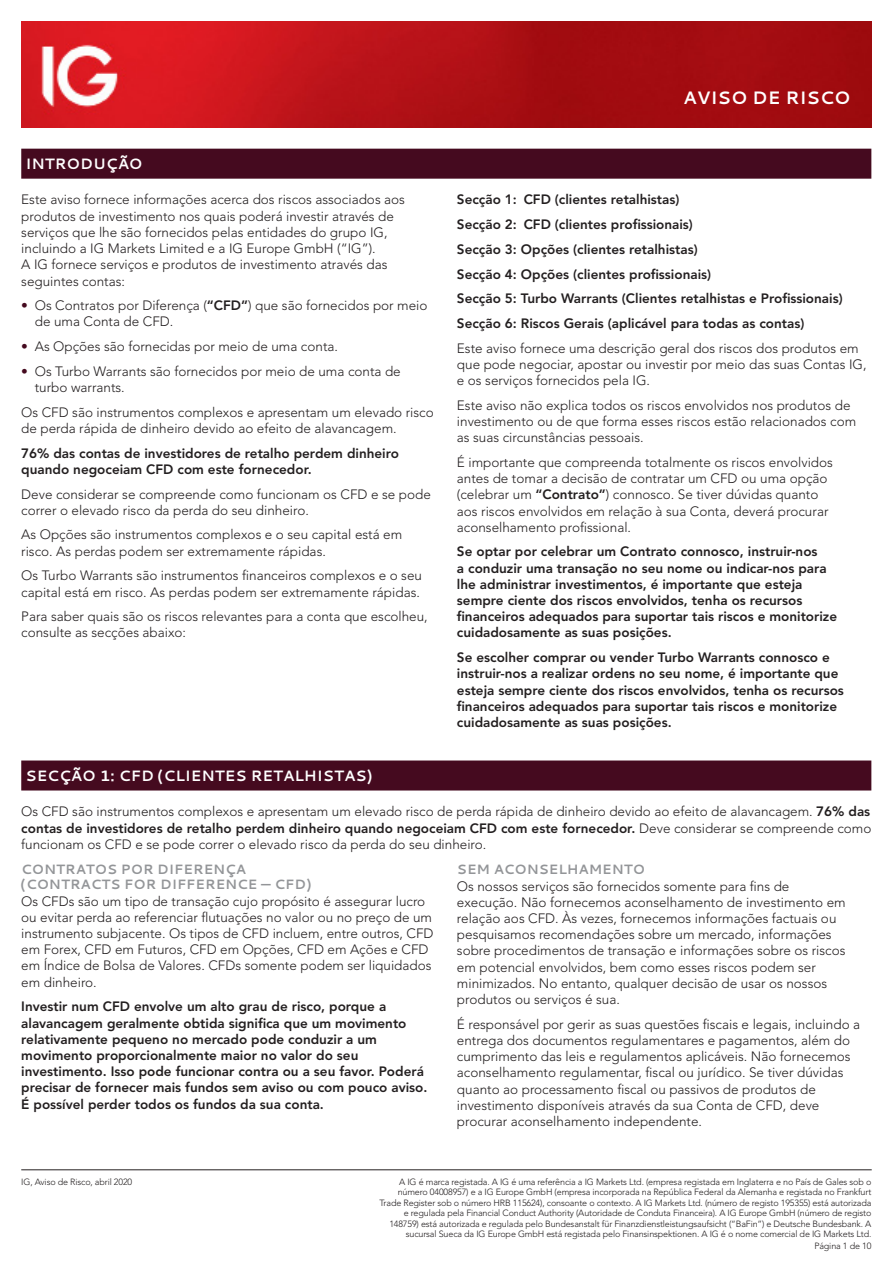
<style>
.page{position:relative;width:893px;height:1263px;background:#fff}
.page>*{position:absolute;margin:0;border:0;box-sizing:border-box;transform-origin:0 0}
.t1{font:700 18px "Cantarell";color:#fff}
.section_title__1_lin{font:700 15px "Cantarell";color:#fff}
.body_copy_span{font:300 13.5px/16.2px "Avenir LT Std";color:#231f20}
.body_copy_span-2{font:800 13.5px/16.2px "Avenir LT Std";color:#231f20}
.body_copy{font:300 13.5px/16.2px "Avenir LT Std";color:#231f20;text-align:justify}
.sub_title__level_2{font:700 13.5px/15px "Cantarell";color:#939598}
.t2{font:300 9px/10.5px "Avenir LT Std";letter-spacing:-.015em;color:#231f20;text-align:right}
.s1{color:#450a1f}
.s2{font-weight:800}
</style>
<div class="page">
<img style="left:21px;top:21px;width:851px;height:107px">
<hr style="left:21px;top:1169px;width:851px;height:1px;background:#231f20">
<div style="left:21px;top:149px;width:850px;height:30px;background:#450a1f"></div>
<div style="left:21px;top:760px;width:850px;height:30px;background:#450a1f"></div>
<p class="section_title__1_lin" style="left:26px;top:153px;width:119px">INTRODUÇÃO</p>
<p class="body_copy_span" style="left:21px;top:192px;width:385px">Este aviso fornece informações acerca dos riscos associados aos produtos de investimento nos quais poderá investir através de serviços que lhe são fornecidos pelas entidades do grupo IG, incluindo a IG Markets Limited e a IG Europe GmbH (“IG”).<br>A IG fornece serviços e produtos de investimento através das seguintes contas:</p>
<p class="body_copy_span" style="left:35px;top:297px;width:394px;text-indent:-14px"><span class="s1">•</span> Os Contratos por Diferença (<span class="s2">“CFD”</span>) que são fornecidos por meio de uma Conta de CFD.</p>
<p class="body_copy_span" style="left:21px;top:338px;width:318px"><span class="s1">•</span> As Opções são fornecidas por meio de uma conta.</p>
<p class="body_copy_span" style="left:35px;top:363px;width:368px;text-indent:-14px"><span class="s1">•</span> Os Turbo Warrants são fornecidos por meio de uma conta de turbo warrants.</p>
<p class="body_copy_span" style="left:21px;top:404px;width:414px">Os CFD são instrumentos complexos e apresentam um elevado risco de perda rápida de dinheiro devido ao efeito de alavancagem.</p>
<p class="body_copy_span-2" style="left:21px;top:445px;width:379px">76% das contas de investidores de retalho perdem dinheiro quando negoceiam CFD com este fornecedor.</p>
<p class="body_copy_span" style="left:21px;top:486px;width:411px">Deve considerar se compreende como funcionam os CFD e se pode correr o elevado risco da perda do seu dinheiro.</p>
<p class="body_copy_span" style="left:21px;top:527px;width:382px">As Opções são instrumentos complexos e o seu capital está em risco. As perdas podem ser extremamente rápidas.</p>
<p class="body_copy_span" style="left:21px;top:568px;width:402px">Os Turbo Warrants são instrumentos financeiros complexos e o seu capital está em risco. As perdas podem ser extremamente rápidas.</p>
<p class="body_copy_span" style="left:21px;top:609px;width:408px">Para saber quais são os riscos relevantes para a conta que escolheu, consulte as secções abaixo:</p>
<h1 class="t1" style="left:683px;top:85px;width:169px">AVISO DE RISCO</h1>
<p class="body_copy_span-2" style="left:457px;top:192px;width:224px">Secção 1: CFD (clientes retalhistas)</p>
<p class="body_copy_span-2" style="left:457px;top:216px;width:237px">Secção 2: CFD (clientes profissionais)</p>
<p class="body_copy_span-2" style="left:457px;top:241px;width:242px">Secção 3: Opções (clientes retalhistas)</p>
<p class="body_copy_span-2" style="left:457px;top:266px;width:256px">Secção 4: Opções (clientes profissionais)</p>
<p class="body_copy_span-2" style="left:457px;top:291px;width:387px">Secção 5: Turbo Warrants (Clientes retalhistas e Profissionais)</p>
<p class="body_copy_span-2" style="left:457px;top:315px;width:349px">Secção 6: Riscos Gerais (aplicável para todas as contas)</p>
<p class="body_copy_span" style="left:457px;top:340px;width:411px">Este aviso fornece uma descrição geral dos riscos dos produtos em que pode negociar, apostar ou investir por meio das suas Contas IG, e os serviços fornecidos pela IG.</p>
<p class="body_copy_span" style="left:457px;top:397px;width:401px">Este aviso não explica todos os riscos envolvidos nos produtos de investimento ou de que forma esses riscos estão relacionados com as suas circunstâncias pessoais.</p>
<p class="body_copy_span" style="left:457px;top:454px;width:377px">É importante que compreenda totalmente os riscos envolvidos antes de tomar a decisão de contratar um CFD ou uma opção (celebrar um <span class="s2">“Contrato”</span>) connosco. Se tiver dúvidas quanto aos riscos envolvidos em relação à sua Conta, deverá procurar aconselhamento profissional.</p>
<p class="body_copy_span-2" style="left:457px;top:544px;width:382px">Se optar por celebrar um Contrato connosco, instruir-nos<br>a conduzir uma transação no seu nome ou indicar-nos para lhe administrar investimentos, é importante que esteja sempre ciente dos riscos envolvidos, tenha os recursos financeiros adequados para suportar tais riscos e monitorize cuidadosamente as suas posições.</p>
<p class="body_copy_span-2" style="left:457px;top:649px;width:388px">Se escolher comprar ou vender Turbo Warrants connosco e instruir-nos a realizar ordens no seu nome, é importante que esteja sempre ciente dos riscos envolvidos, tenha os recursos financeiros adequados para suportar tais riscos e monitorize cuidadosamente as suas posições.</p>
<p class="section_title__1_lin" style="left:26px;top:765px;width:348px">SECÇÃO 1: CFD (CLIENTES RETALHISTAS)</p>
<p class="body_copy" style="left:21px;top:804px;width:852px">Os CFD são instrumentos complexos e apresentam um elevado risco de perda rápida de dinheiro devido ao efeito de alavancagem. <span class="s2">76% das contas de investidores de retalho perdem dinheiro quando negoceiam CFD com este fornecedor.</span> Deve considerar se compreende como funcionam os CFD e se pode correr o elevado risco da perda do seu dinheiro.</p>
<p class="sub_title__level_2" style="left:21px;top:862px;width:291px">CONTRATOS POR DIFERENÇA (CONTRACTS FOR DIFFERENCE — CFD)</p>
<p class="body_copy_span" style="left:21px;top:893px;width:414px">Os CFDs são um tipo de transação cujo propósito é assegurar lucro ou evitar perda ao referenciar flutuações no valor ou no preço de um instrumento subjacente. Os tipos de CFD incluem, entre outros, CFD em Forex, CFD em Futuros, CFD em Opções, CFD em Ações e CFD em Índice de Bolsa de Valores. CFDs somente podem ser liquidados em dinheiro.</p>
<p class="body_copy_span-2" style="left:21px;top:998px;width:408px">Investir num CFD envolve um alto grau de risco, porque a alavancagem geralmente obtida significa que um movimento relativamente pequeno no mercado pode conduzir a um movimento proporcionalmente maior no valor do seu investimento. Isso pode funcionar contra ou a seu favor. Poderá precisar de fornecer mais fundos sem aviso ou com pouco aviso.<br>É possível perder todos os fundos da sua conta.</p>
<p class="sub_title__level_2" style="left:457px;top:862px;width:190px">SEM ACONSELHAMENTO</p>
<p class="body_copy_span" style="left:457px;top:878px;width:390px">Os nossos serviços são fornecidos somente para fins de execução. Não fornecemos aconselhamento de investimento em relação aos CFD. Às vezes, fornecemos informações factuais ou pesquisamos recomendações sobre um mercado, informações sobre procedimentos de transação e informações sobre os riscos em potencial envolvidos, bem como esses riscos podem ser minimizados. No entanto, qualquer decisão de usar os nossos produtos ou serviços é sua.</p>
<p class="body_copy_span" style="left:457px;top:1016px;width:405px">É responsável por gerir as suas questões fiscais e legais, incluindo a entrega dos documentos regulamentares e pagamentos, além do cumprimento das leis e regulamentos aplicáveis. Não fornecemos aconselhamento regulamentar, fiscal ou jurídico. Se tiver dúvidas quanto ao processamento fiscal ou passivos de produtos de investimento disponíveis através da sua Conta de CFD, deve procurar aconselhamento independente.</p>
<p class="t2" style="left:21px;top:1176px;width:113px">IG, Aviso de Risco, abril 2020</p>
<p class="t2" style="left:379px;top:1176px;width:493px">A IG é marca registada. A IG é uma referência a IG Markets Ltd. (empresa registada em Inglaterra e no País de Gales sob o número 04008957) e a IG Europe GmbH (empresa incorporada na República Federal da Alemanha e registada no Frankfurt Trade Register sob o número HRB 115624), consoante o contexto. A IG Markets Ltd. (número de registo 195355) está autorizada e regulada pela Financial Conduct Authority (Autoridade de Conduta Financeira). A IG Europe GmbH (número de registo 148759) está autorizada e regulada pelo Bundesanstalt für Finanzdienstleistungsaufsicht (“BaFin”) e Deutsche Bundesbank. A sucursal Sueca da IG Europe GmbH está registada pelo Finansinspektionen. A IG é o nome comercial de IG Markets Ltd.</p>
<p class="t2" style="left:814px;top:1240px;width:58px">Página 1 de 10</p>
</div>
